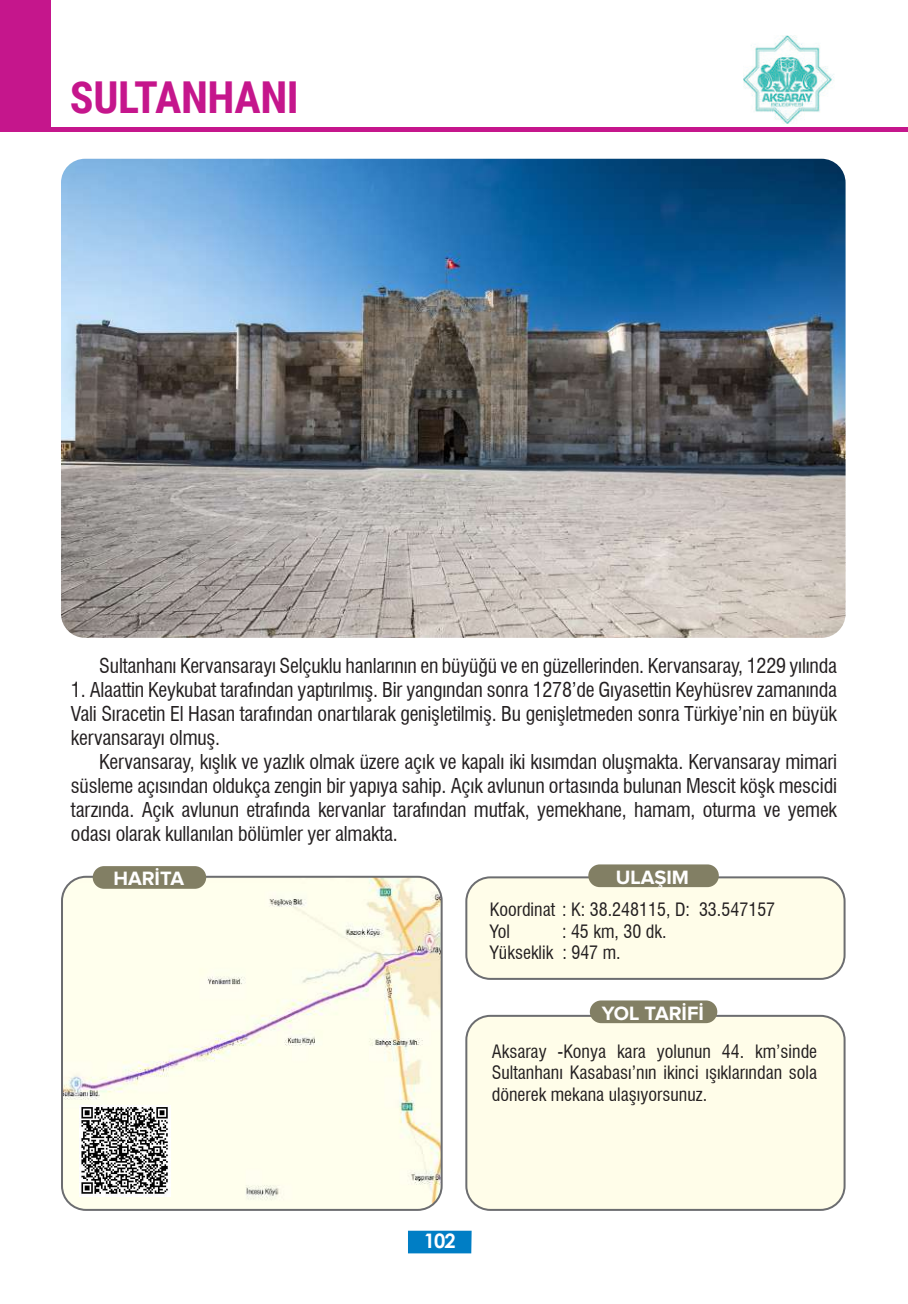
<style>
.page{position:relative;width:908px;height:1304px;background:#fff}
.page>*{position:absolute;margin:0;border:0;box-sizing:border-box;transform-origin:0 0}
.t1{font:700 44px "Roboto Condensed";letter-spacing:-.01em;color:#c5168c}
.t2{font:condensed 20px/24px "Swiss 721 BT";letter-spacing:-.01em;color:#231f20;text-align:justify}
.t3{font:700 20px "Proxima Nova";color:#fff}
.t4{font:700 20px "Century Gothic";color:#fff}
.t5{font:condensed 18px/21.6px "Swiss 721 BT";color:#231f20}
</style>
<div class="page">
<img style="left:62px;top:877px;width:379px;height:333px">
<div style="left:61px;top:876px;width:381px;height:335px;border:2px solid #6c6d70;border-radius:24px"></div>
<div style="left:466px;top:1016px;width:378px;height:194px;background:#fffde9;border-radius:24px"></div>
<div style="left:465px;top:1015px;width:380px;height:196px;border:2px solid #6c6d70;border-radius:24px"></div>
<div style="left:466px;top:877px;width:378px;height:102px;background:#fffde9;border-radius:24px"></div>
<div style="left:465px;top:876px;width:380px;height:104px;border:2px solid #6c6d70;border-radius:24px"></div>
<img style="left:61px;top:159px;width:784px;height:479px">
<div style="left:93px;top:866px;width:113px;height:23px;background:#827f64;border-radius:11px"></div>
<div style="left:589px;top:1000px;width:128px;height:23px;background:#827f64;border-radius:11px"></div>
<div style="left:588px;top:864px;width:130px;height:23px;background:#827f64;border-radius:11px"></div>
<img style="left:79px;top:1106px;width:92px;height:90px">
<div style="left:0;top:0;width:50px;height:130px;background:#c5168c"></div>
<hr style="left:0;top:128px;width:907px;height:4px;background:#c5168c">
<img style="left:743px;top:35px;width:90px;height:88px">
<div style="left:408px;top:1231px;width:63px;height:22px;background:#007ec5"></div>
<h1 class="t1" style="left:70px;top:67px;width:230px">SULTANHANI</h1>
<p class="t2" style="left:99px;top:654px;width:738px">Sultanhanı Kervansarayı Selçuklu hanlarının en büyüğü ve en güzellerinden. Kervansaray, 1229 yılında</p>
<p class="t2" style="left:71px;top:678px;width:767px">1. Alaattin Keykubat tarafından yaptırılmış. Bir yangından sonra 1278’de Gıyasettin Keyhüsrev zamanında Vali Sıracetin El Hasan tarafından onartılarak genişletilmiş. Bu genişletmeden sonra Türkiye’nin en büyük kervansarayı olmuş.</p>
<p class="t2" style="left:71px;top:750px;width:767px;text-indent:28px">Kervansaray, kışlık ve yazlık olmak üzere açık ve kapalı iki kısımdan oluşmakta. Kervansaray mimari süsleme açısından oldukça zengin bir yapıya sahip. Açık avlunun ortasında bulunan Mescit köşk mescidi tarzında. Açık avlunun etrafında kervanlar tarafından mutfak, yemekhane, hamam, oturma ve yemek odası olarak kullanılan bölümler yer almakta.</p>
<p class="t3" style="left:113px;top:870px;width:72px">HARİTA</p>
<p class="t3" style="left:615px;top:868px;width:75px">ULAŞIM</p>
<p class="t5" style="left:489px;top:899px;width:287px">Koordinat : K: 38.248115, D: 33.547157<br>Yol</p>
<p class="t5" style="left:489px;top:920px;width:178px;text-indent:72px">: 45 km, 30 dk.<br>Yükseklik : 947 m.</p>
<p class="t3" style="left:601px;top:1004px;width:104px">YOL TARİFİ</p>
<p class="t5" style="left:491px;top:1040px;width:327px;text-align:justify">Aksaray -Konya kara yolunun 44. km’sinde Sultanhanı Kasabası’nın ikinci ışıklarından sola dönerek mekana ulaşıyorsunuz.</p>
<p class="t4" style="left:424px;top:1226px;width:33px">102</p>
</div>
